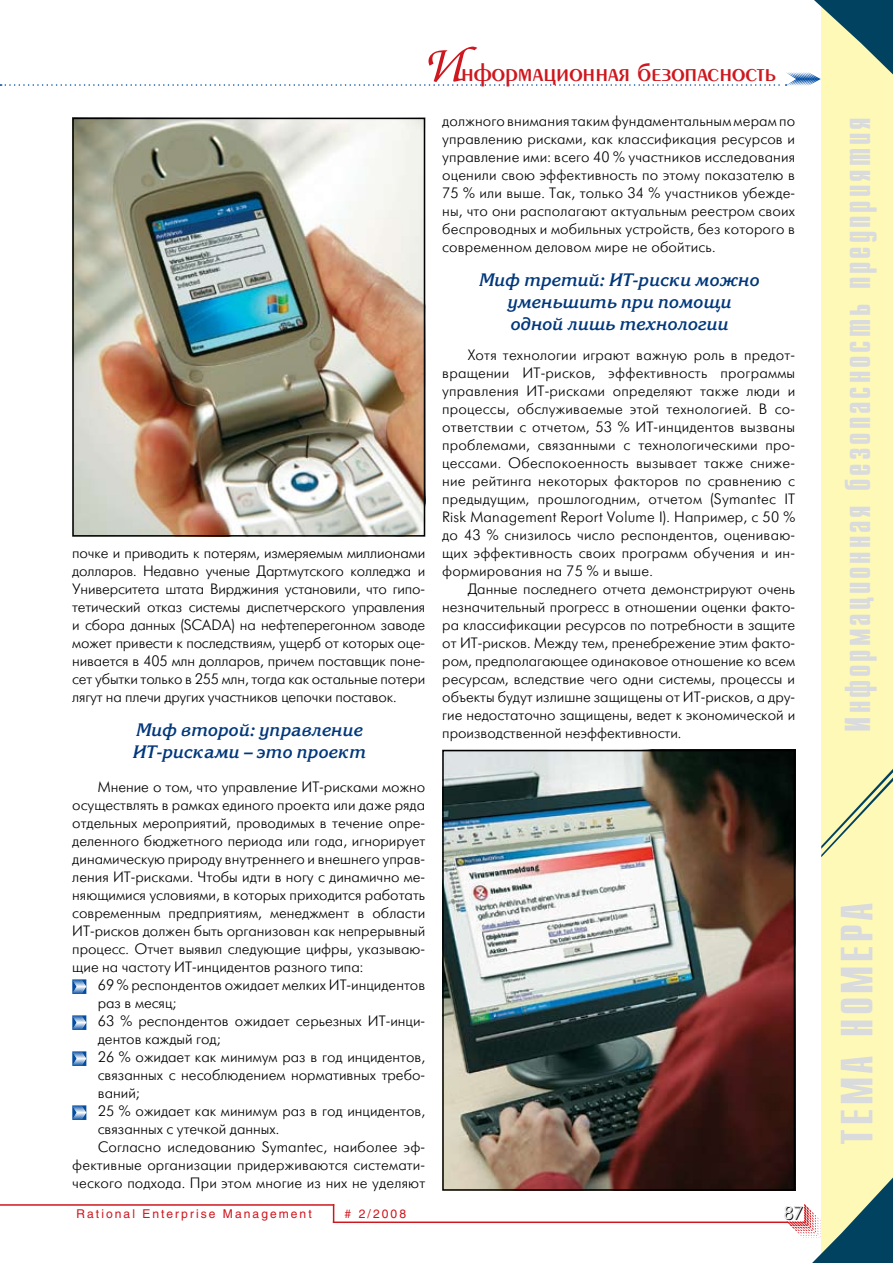
<style>
.page{position:relative;width:893px;height:1263px;background:#fff}
.page>*{position:absolute;margin:0;border:0;box-sizing:border-box;transform-origin:0 0}
.t1{font:700 45px "Compact C";letter-spacing:.08em;color:#d9dbdc}
.t2{font:700 36px "Compact C";letter-spacing:.08em;color:#d9dbdc}
.t3{font:27px "Penta Demi";color:#ce171e}
.t4{font:italic 700 18px/21.6px "Korinna C";color:#00377b}
.t5{font:18px "Futuris Shadow C";color:#000}
.t6{font:15px/18px "Futuris Light C";color:#000;text-align:justify}
.t7{font:12px "Helios";letter-spacing:.17em;color:#ce171e}
.s1{font-family:"Zapf Chancery C";font-weight:500;font-style:italic;font-size:54px}
</style>
<div class="page">
<hr style="left:0;top:1204px;width:334px;height:2px;background:#ce171e">
<svg style="left:333px;top:1206px;width:1px;height:15px"></svg>
<hr style="left:333px;top:1221px;width:455px;height:2px;background:#ce171e">
<svg style="left:72px;top:979px;width:14px;height:15px"></svg>
<svg style="left:72px;top:1015px;width:14px;height:15px"></svg>
<svg style="left:72px;top:1051px;width:14px;height:15px"></svg>
<svg style="left:72px;top:1105px;width:14px;height:15px"></svg>
<div style="left:821px;top:0;width:72px;height:1263px;background:#fff9b8"></div>
<svg style="left:821px;top:769px;width:72px;height:88px"></svg>
<svg style="left:0;top:0;width:893px;height:86px"></svg>
<svg style="left:779px;top:1164px;width:114px;height:99px"></svg>
<img style="left:445px;top:753px;width:347px;height:435px">
<div style="left:442px;top:750px;width:353px;height:441px;border:2px solid #000"></div>
<img style="left:75px;top:121px;width:347px;height:413px">
<div style="left:72px;top:118px;width:353px;height:419px;border:2px solid #000"></div>
<h3 class="t3" style="left:422px;top:59px;width:355px"><span class="s1">И</span>нформационная безопасность</h3>
<p class="t6" style="left:72px;top:544px;width:354px">почке и приводить к потерям, измеряемым миллионами долларов. Недавно ученые Дартмутского колледжа и Университета штата Вирджиния установили, что гипо&shy;тетический отказ системы диспетчерского управления и сбора данных (SCADA) на нефтеперегонном заводе может привести к последствиям, ущерб от которых оце&shy;нивается в 405 млн долларов, причем поставщик поне&shy;сет убытки только в 255 млн, тогда как остальные потери лягут на плечи других участников цепочки поставок.</p>
<p class="t4" style="left:132px;top:720px;width:234px">Миф второй: управление<br>ИТ-рисками – это проект</p>
<p class="t6" style="left:72px;top:778px;width:354px;text-indent:26px">Мнение о том, что управление ИТ-рисками можно осуществлять в рамках единого проекта или даже ряда отдельных мероприятий, проводимых в течение опре&shy;деленного бюджетного периода или года, игнорирует динамическую природу внутреннего и внешнего управ&shy;ления ИТ-рисками. Чтобы идти в ногу с динамично ме&shy;няющимися условиями, в которых приходится работать современным предприятиям, менеджмент в области ИТ-рисков должен быть организован как непрерывный процесс. Отчет выявил следующие цифры, указываю&shy;щие на частоту ИТ-инцидентов разного типа:</p>
<p class="t6" style="left:98px;top:976px;width:329px">69 % респондентов ожидает мелких ИТ-инцидентов</p>
<p class="t6" style="left:98px;top:994px;width:80px">раз в месяц;</p>
<p class="t6" style="left:98px;top:1012px;width:329px">63 % респондентов ожидает серьезных ИТ-инци-</p>
<p class="t6" style="left:98px;top:1030px;width:124px">дентов каждый год;</p>
<p class="t6" style="left:98px;top:1048px;width:329px">26 % ожидает как минимум раз в год инцидентов,</p>
<p class="t6" style="left:98px;top:1066px;width:329px">связанных с несоблюдением нормативных требо-</p>
<p class="t6" style="left:98px;top:1084px;width:43px">ваний;</p>
<p class="t6" style="left:98px;top:1102px;width:329px">25 % ожидает как минимум раз в год инцидентов,</p>
<p class="t6" style="left:98px;top:1120px;width:183px">связанных с утечкой данных.</p>
<p class="t6" style="left:98px;top:1138px;width:329px">Согласно иследованию Symantec, наиболее эф-</p>
<p class="t6" style="left:72px;top:1156px;width:354px">фективные организации придерживаются системати-</p>
<p class="t6" style="left:72px;top:1174px;width:354px">ческого подхода. При этом многие из них не уделяют</p>
<p class="t7" style="left:77px;top:1207px;width:237px">Rational Enterprise Management</p>
<p class="t7" style="left:345px;top:1207px;width:63px"># 2/2008</p>
<p class="t6" style="left:442px;top:112px;width:354px">должного внимания таким фундаментальным мерам по управлению рисками, как классификация ресурсов и управление ими: всего 40 % участников исследования оценили свою эффективность по этому показателю в 75 % или выше. Так, только 34 % участников убежде&shy;ны, что они располагают актуальным реестром своих беспроводных и мобильных устройств, без которого в современном деловом мире не обойтись.</p>
<p class="t4" style="left:478px;top:270px;width:282px;text-align:center">Миф третий: ИТ-риски можно уменьшить при помощи одной лишь технологии</p>
<p class="t6" style="left:442px;top:346px;width:354px;text-indent:26px">Хотя технологии играют важную роль в предот&shy;вращении ИТ-рисков, эффективность программы управления ИТ-рисками определяют также люди и процессы, обслуживаемые этой технологией. В со&shy;ответствии с отчетом, 53 % ИТ-инцидентов вызваны проблемами, связанными с технологическими про&shy;цессами. Обеспокоенность вызывает также сниже&shy;ние рейтинга некоторых факторов по сравнению с предыдущим, прошлогодним, отчетом (Symantec IT Risk Management Report Volume I). Например, с 50 % до 43 % снизилось число респондентов, оцениваю&shy;щих эффективность своих программ обучения и ин&shy;формирования на 75 % и выше.</p>
<p class="t6" style="left:442px;top:580px;width:354px;text-indent:26px">Данные последнего отчета демонстрируют очень незначительный прогресс в отношении оценки факто&shy;ра классификации ресурсов по потребности в защите от ИТ-рисков. Между тем, пренебрежение этим факто&shy;ром, предполагающее одинаковое отношение ко всем ресурсам, вследствие чего одни системы, процессы и объекты будут излишне защищены от ИТ-рисков, а дру&shy;гие недостаточно защищены, ведет к экономической и производственной неэффективности.</p>
<p class="t5" style="left:784px;top:1204px;width:21px">87</p>
<h2 class="t2" style="left:840px;top:731px;width:616px;rotate:-90deg">Информационная безопасность предприятия</h2>
<h1 class="t1" style="left:835px;top:1144px;width:244px;rotate:-90deg">ТЕМА НОМЕРА</h1>
</div>
